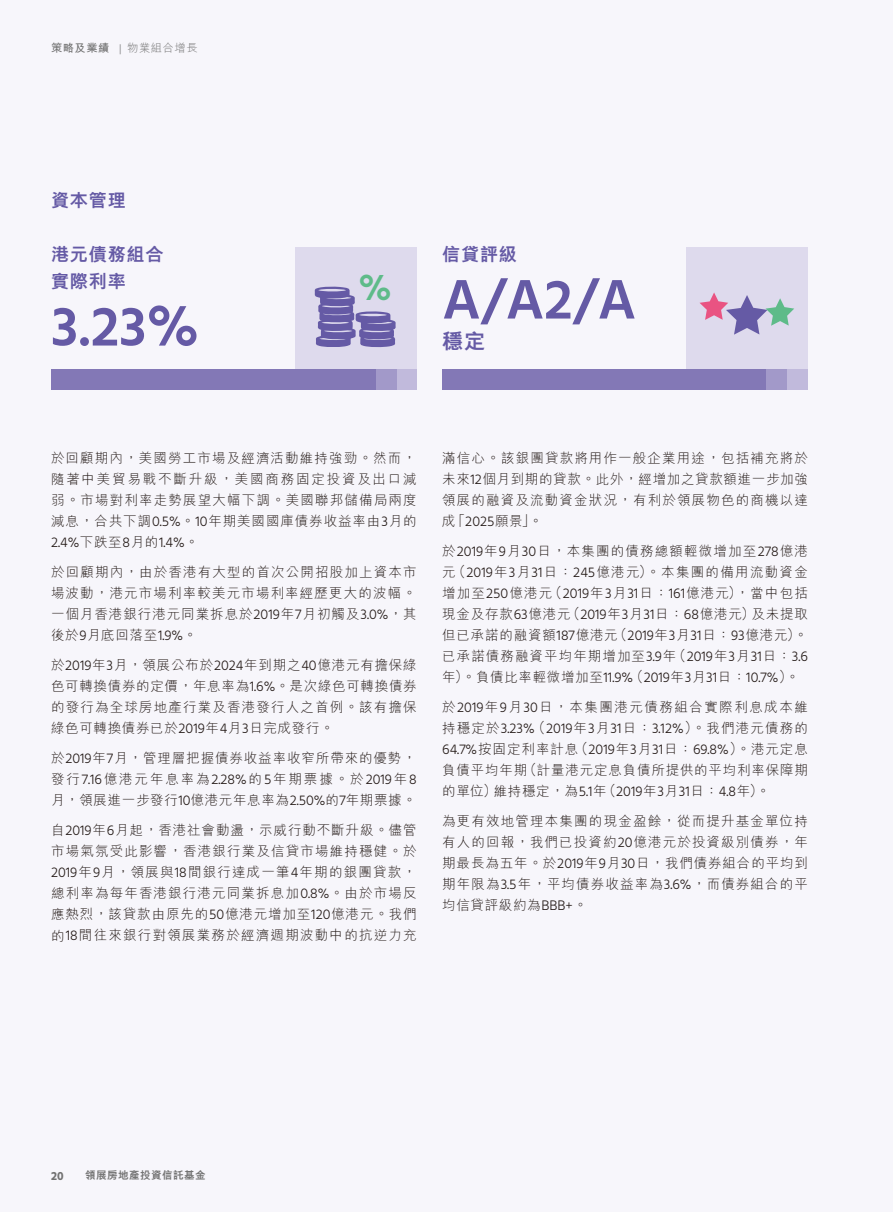
<style>
.page{position:relative;width:893px;height:1212px;background:#f7f6fb}
.page>*{position:absolute;margin:0;border:0;box-sizing:border-box;transform-origin:0 0}
.t1{font:600 57px "Hind";color:#655aa5}
.t2{font:600 36px "Hind";color:#5ebb89}
.t3{font:800 21px "M Hei HK";color:#655aa5}
.t4{font:800 18px/27px "M Hei HK";letter-spacing:.05em;color:#655aa5}
.t5{font:300 14.25px/21px "Hind";color:#231916}
.t6{font:300 13.5px/21px "M Hei HK";letter-spacing:.07em;color:#231916;text-align:justify}
.t7{font:300 13.5px "M Hei HK";letter-spacing:.11em;color:#231916}
.t8{font:700 12px "Hind";color:#727272}
.t9{font:300 11.25px "M Hei HK";letter-spacing:.05em;color:#727272}
.t10{font:800 10.5px "M Hei HK";letter-spacing:.05em;color:#727272}
.s1{font-weight:700}
.s2{font-family:"Hind"}
.s3{font-size:14.25px}
.s4{font-family:"Hind";font-size:14.25px}
.s5{font-family:"M Hei HK";font-size:13.5px}
.s6{font-family:"M Hei HK"}
</style>
<div class="page">
<div style="left:686px;top:247px;width:121px;height:122px;background:#dedaed"></div>
<div style="left:295px;top:247px;width:122px;height:122px;background:#dedaed"></div>
<svg style="left:699px;top:292px;width:95px;height:43px"></svg>
<div style="left:396px;top:370px;width:21px;height:20px;background:#c1badc"></div>
<div style="left:51px;top:370px;width:325px;height:20px;background:#8378b6"></div>
<div style="left:376px;top:370px;width:20px;height:20px;background:#a299c9"></div>
<div style="left:787px;top:370px;width:20px;height:20px;background:#c1badc"></div>
<div style="left:442px;top:370px;width:325px;height:20px;background:#8378b6"></div>
<div style="left:767px;top:370px;width:20px;height:20px;background:#a299c9"></div>
<svg style="left:315px;top:286px;width:81px;height:61px"></svg>
<p class="t9" style="left:51px;top:40px;width:148px"><span class="s1">策略及業績</span> <span class="s2">|</span> 物業組合增長</p>
<h3 class="t4" style="left:51px;top:187px;width:76px">資本管理</h3>
<h3 class="t4" style="left:51px;top:240px;width:114px">港元債務組合實際利率</h3>
<h1 class="t1" style="left:51px;top:287px;width:150px">3.23%</h1>
<h2 class="t2" style="left:359px;top:263px;width:35px">%</h2>
<h3 class="t4" style="left:442px;top:240px;width:76px">信貸評級</h3>
<h1 class="t1" style="left:442px;top:260px;width:195px">A/A2/A</h1>
<h3 class="t3" style="left:442px;top:330px;width:45px">穩定</h3>
<p class="t6" style="left:51px;top:447px;width:367px">於回顧期內<span class="s3">，</span>美國勞工市場及經濟活動維持強勁<span class="s3">。</span>然而<span class="s3">，</span>隨著中美貿易戰不斷升級<span class="s3">，</span>美國商務固定投資及出口減弱<span class="s3">。</span>市場對利率走勢展望大幅下調<span class="s3">。</span>美國聯邦儲備局兩度減息<span class="s3">，</span>合共下調<span class="s4">0.5%</span><span class="s3">。</span><span class="s4">10</span>年期美國國庫債券收益率由<span class="s4">3</span>月的</p>
<p class="t5" style="left:51px;top:533px;width:149px">2.4%<span class="s5">下跌至</span>8<span class="s5">月的</span>1.4%<span class="s6">。</span></p>
<p class="t6" style="left:51px;top:561px;width:367px">於回顧期內<span class="s3">，</span>由於香港有大型的首次公開招股加上資本市場波動<span class="s3">，</span>港元市場利率較美元市場利率經歷更大的波幅<span class="s3">。</span>一個月香港銀行港元同業拆息於<span class="s4">2019</span>年<span class="s4">7</span>月初觸及<span class="s4">3.0%</span><span class="s3">，</span>其後於<span class="s4">9</span>月底回落至<span class="s4">1.9%</span><span class="s3">。</span></p>
<p class="t6" style="left:51px;top:654px;width:367px">於<span class="s4">2019</span>年<span class="s4">3</span>月<span class="s3">，</span>領展公布於<span class="s4">2024</span>年到期之<span class="s4">40</span>億港元有擔保綠色可轉換債券的定價<span class="s3">，</span>年息率為<span class="s4">1.6%</span><span class="s3">。</span>是次綠色可轉換債券的發行為全球房地產行業及香港發行人之首例<span class="s3">。</span>該有擔保綠色可轉換債券已於<span class="s4">2019</span>年<span class="s4">4</span>月<span class="s4">3</span>日完成發行<span class="s3">。</span></p>
<p class="t6" style="left:51px;top:747px;width:367px">於<span class="s4">2019</span>年<span class="s4">7</span>月<span class="s3">，</span>管理層把握債券收益率收窄所帶來的優勢<span class="s3">，</span>發行<span class="s4">7.16</span>億港元年息率為<span class="s4">2.28%</span>的<span class="s4">5</span>年期票據<span class="s3">。</span>於<span class="s4">2019</span>年<span class="s4">8</span>月<span class="s3">，</span>領展進一步發行<span class="s4">10</span>億港元年息率為<span class="s4">2.50%</span>的<span class="s4">7</span>年期票據<span class="s3">。</span></p>
<p class="t6" style="left:51px;top:819px;width:367px">自<span class="s4">2019</span>年<span class="s4">6</span>月起<span class="s3">，</span>香港社會動盪<span class="s3">，</span>示威行動不斷升級<span class="s3">。</span>儘管市場氣氛受此影響<span class="s3">，</span>香港銀行業及信貸市場維持穩健<span class="s3">。</span>於<span class="s4">2019</span>年<span class="s4">9</span>月<span class="s3">，</span>領展與<span class="s4">18</span>間銀行達成一筆<span class="s4">4</span>年期的銀團貸款<span class="s3">，</span>總利率為每年香港銀行港元同業拆息加<span class="s4">0.8%</span><span class="s3">。</span>由於市場反應熱烈<span class="s3">，</span>該貸款由原先的<span class="s4">50</span>億港元增加至<span class="s4">120</span>億港元<span class="s3">。</span>我們的<span class="s4">18</span>間往來銀行對領展業務於經濟週期波動中的抗逆力充</p>
<p class="t6" style="left:442px;top:447px;width:367px">滿信心<span class="s3">。</span>該銀團貸款將用作一般企業用途<span class="s3">，</span>包括補充將於未來<span class="s4">12</span>個月到期的貸款<span class="s3">。</span>此外<span class="s3">，</span>經增加之貸款額進一步加強領展的融資及流動資金狀況<span class="s3">，</span>有利於領展物色的商機以達</p>
<p class="t5" style="left:442px;top:511px;width:102px"><span class="s5">成</span><span class="s6">「</span>2025<span class="s5">願景</span><span class="s6">」。</span></p>
<p class="t6" style="left:442px;top:540px;width:367px">於<span class="s4">2019</span>年<span class="s4">9</span>月<span class="s4">30</span>日<span class="s3">，</span>本集團的債務總額輕微增加至<span class="s4">278</span>億港元<span class="s3">（</span><span class="s4">2019</span>年<span class="s4">3</span>月<span class="s4">31</span>日<span class="s3">：</span><span class="s4">245</span>億港元<span class="s3">）。</span>本集團的備用流動資金增加至<span class="s4">250</span>億港元<span class="s3">（</span><span class="s4">2019</span>年<span class="s4">3</span>月<span class="s4">31</span>日<span class="s3">：</span><span class="s4">161</span>億港元<span class="s3">），</span>當中包括現金及存款<span class="s4">63</span>億港元<span class="s3">（</span><span class="s4">2019</span>年<span class="s4">3</span>月<span class="s4">31</span>日<span class="s3">：</span><span class="s4">68</span>億港元<span class="s3">）</span>及未提取但已承諾的融資額<span class="s4">187</span>億港元<span class="s3">（</span><span class="s4">2019</span>年<span class="s4">3</span>月<span class="s4">31</span>日<span class="s3">：</span><span class="s4">93</span>億港元<span class="s3">）。</span>已承諾債務融資平均年期增加至<span class="s4">3.9</span>年<span class="s3">（</span><span class="s4">2019</span>年<span class="s4">3</span>月<span class="s4">31</span>日<span class="s3">：</span><span class="s4">3.6</span></p>
<p class="t5" style="left:442px;top:667px;width:359px"><span class="s5">年</span><span class="s6">）。</span><span class="s5">負債比率輕微增加至</span>11.9%<span class="s6">（</span>2019<span class="s5">年</span>3<span class="s5">月</span>31<span class="s5">日</span><span class="s6">：</span>10.7%<span class="s6">）。</span></p>
<p class="t7" style="left:442px;top:698px;width:367px">於<span class="s4">2019</span>年<span class="s4">9</span>月<span class="s4">30</span>日<span class="s3">，</span>本集團港元債務組合實際利息成本維</p>
<p class="t5" style="left:442px;top:718px;width:367px"><span class="s5">持穩定於</span>3.23%<span class="s6">（</span>2019<span class="s5">年</span>3<span class="s5">月</span>31<span class="s5">日</span><span class="s6">：</span>3.12%<span class="s6">）。</span><span class="s5">我們港元債務的<br></span>64.7%<span class="s5">按固定利率計息</span><span class="s6">（</span>2019<span class="s5">年</span>3<span class="s5">月</span>31<span class="s5">日</span><span class="s6">：</span>69.8%<span class="s6">）。</span><span class="s5">港元定息</span></p>
<p class="t6" style="left:442px;top:759px;width:367px">負債平均年期<span class="s3">（</span>計量港元定息負債所提供的平均利率保障期的單位<span class="s3">）</span>維持穩定<span class="s3">，</span>為<span class="s4">5.1</span>年<span class="s3">（</span><span class="s4">2019</span>年<span class="s4">3</span>月<span class="s4">31</span>日<span class="s3">：</span><span class="s4">4.8</span>年<span class="s3">）。</span></p>
<p class="t6" style="left:442px;top:810px;width:367px">為更有效地管理本集團的現金盈餘<span class="s3">，</span>從而提升基金單位持有人的回報<span class="s3">，</span>我們已投資約<span class="s4">20</span>億港元於投資級別債券<span class="s3">，</span>年期最長為五年<span class="s3">。</span>於<span class="s4">2019</span>年<span class="s4">9</span>月<span class="s4">30</span>日<span class="s3">，</span>我們債券組合的平均到期年限為<span class="s4">3.5</span>年<span class="s3">，</span>平均債券收益率為<span class="s4">3.6%</span><span class="s3">，</span>而債券組合的平均信貸評級約為<span class="s4">BBB</span><span class="s2">+</span><span class="s3">。</span></p>
<p class="t8" style="left:51px;top:1169px;width:14px">20</p>
<p class="t10" style="left:85px;top:1170px;width:122px">領展房地產投資信託基金</p>
</div>
